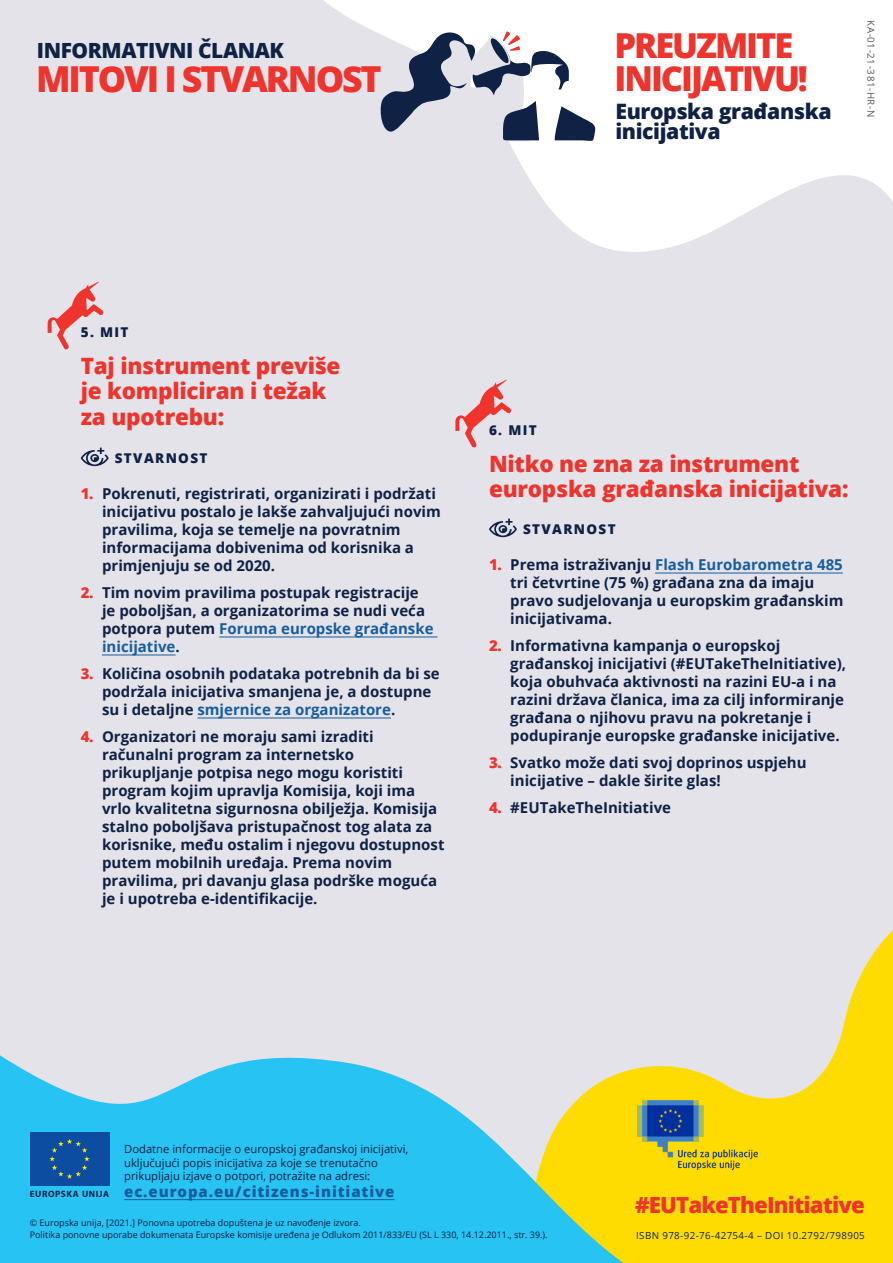
<style>
.page{position:relative;width:893px;height:1263px;background:#e4e3e9}
.page>*{position:absolute;margin:0;border:0;box-sizing:border-box;transform-origin:0 0}
.t1{font:800 35.85px "Open Sans";letter-spacing:-.06em;color:#ee342d}
.t2{font:800 34.35px/32.7px "Open Sans";letter-spacing:-.06em;color:#ee342d}
.t3{font:800 22.5px/25.5px "Open Sans";letter-spacing:-.01em;color:#ee342d}
.t4{font:800 22.2px "Open Sans";letter-spacing:-.04em;color:#ee342d}
.t5{font:800 21.3px/20.1px "Open Sans";letter-spacing:-.02em;color:#0f2245}
.t6{font:800 21px "Open Sans";letter-spacing:-.02em;color:#0f2245}
.t7{font:700 15px/18px "Open Sans";color:#0f2245}
.t8{font:800 15px "Open Sans";letter-spacing:.06em;color:#175d9e}
.t9{font:800 13.5px "Open Sans";letter-spacing:.1em;color:#0f2245}
.t10{font:11.25px/13.5px "Open Sans";color:#0f2245}
.t11{font:9.75px "Open Sans";letter-spacing:.04em;color:#0f2245}
.t12{font:9.75px "Open Sans";letter-spacing:.06em;color:#57585a}
.t13{font:700 9.15px "Myriad Pro";letter-spacing:.06em;color:#0f2245}
.t14{font:9px "Open Sans";color:#0f2245}
.s1{font-weight:800;color:#ee342d}
.s2{color:#175d9e}
</style>
<div class="page">
<svg style="left:657px;top:930px;width:236px;height:333px;fill:#ffdc01"></svg>
<svg style="left:0;top:1055px;width:657px;height:208px;fill:#27c3f3"></svg>
<svg style="left:324px;top:0;width:569px;height:252px;fill:#fff"></svg>
<svg style="left:379px;top:31px;width:216px;height:124px"></svg>
<img style="left:637px;top:1100px;width:120px;height:70px">
<div style="left:30px;top:1132px;width:79px;height:53px;background:#0d4da1"></div>
<svg style="left:49px;top:1139px;width:41px;height:40px"></svg>
<hr style="left:124px;top:1199px;width:271px;height:1px;background:#175d9e">
<hr style="left:219px;top:637px;width:218px;height:1px;background:#175d9e">
<hr style="left:102px;top:655px;width:73px;height:1px;background:#175d9e">
<hr style="left:197px;top:718px;width:194px;height:1px;background:#175d9e">
<svg style="left:81px;top:448px;width:28px;height:18px"></svg>
<svg style="left:48px;top:282px;width:56px;height:68px"></svg>
<svg style="left:455px;top:380px;width:56px;height:68px"></svg>
<hr style="left:655px;top:573px;width:188px;height:1px;background:#175d9e">
<svg style="left:489px;top:519px;width:28px;height:18px"></svg>
<p class="t6" style="left:37px;top:35px;width:249px">INFORMATIVNI ČLANAK</p>
<p class="t1" style="left:36px;top:52px;width:347px">MITOVI I STVARNOST</p>
<p class="t2" style="left:614px;top:28px;width:195px">PREUZMITE<br>INICIJATIVU!</p>
<p class="t5" style="left:615px;top:100px;width:218px">Europska građanska inicijativa</p>
<p class="t12" style="left:878px;top:20px;width:98px;rotate:90deg">KA-01-21-381-HR-N</p>
<p class="t9" style="left:81px;top:322px;width:49px">5. MIT</p>
<p class="t3" style="left:81px;top:352px;width:261px">Taj instrument previše je kompliciran i težak za upotrebu:</p>
<p class="t9" style="left:115px;top:448px;width:94px">STVARNOST</p>
<p class="t7" style="left:102px;top:484px;width:340px;text-indent:-21px"><span class="s1">1.</span> Pokrenuti, registrirati, organizirati i podržati inicijativu postalo je lakše zahvaljujući novim pravilima, koja se temelje na povratnim informacijama dobivenima od korisnika a primjenjuju se od 2020.</p>
<p class="t7" style="left:102px;top:583px;width:333px;text-indent:-21px"><span class="s1">2.</span> Tim novim pravilima postupak registracije je poboljšan, a organizatorima se nudi veća potpora putem <span class="s2">Foruma europske građanske inicijative</span>.</p>
<p class="t7" style="left:102px;top:664px;width:339px;text-indent:-21px"><span class="s1">3.</span> Količina osobnih podataka potrebnih da bi se podržala inicijativa smanjena je, a dostupne su i detaljne <span class="s2">smjernice za organizatore</span>.</p>
<p class="t7" style="left:102px;top:727px;width:344px;text-indent:-21px"><span class="s1">4.</span> Organizatori ne moraju sami izraditi računalni program za internetsko prikupljanje potpisa nego mogu koristiti program kojim upravlja Komisija, koji ima vrlo kvalitetna sigurnosna obilježja. Komisija stalno poboljšava pristupačnost tog alata za korisnike, među ostalim i njegovu dostupnost putem mobilnih uređaja. Prema novim pravilima, pri davanju glasa podrške moguća je i upotreba e-identifikacije.</p>
<p class="t9" style="left:489px;top:420px;width:49px">6. MIT</p>
<p class="t3" style="left:489px;top:450px;width:361px">Nitko ne zna za instrument europska građanska inicijativa:</p>
<p class="t9" style="left:523px;top:519px;width:94px">STVARNOST</p>
<p class="t7" style="left:510px;top:555px;width:335px;text-indent:-21px"><span class="s1">1.</span> Prema istraživanju <span class="s2">Flash Eurobarometra 485 </span>tri četvrtine (75 %) građana zna da imaju pravo sudjelovanja u europskim građanskim inicijativama.</p>
<p class="t7" style="left:510px;top:636px;width:337px;text-indent:-21px"><span class="s1">2.</span> Informativna kampanja o europskoj građanskoj inicijativi (#EUTakeTheInitiative), koja obuhvaća aktivnosti na razini EU-a i na razini država članica, ima za cilj informiranje građana o njihovu pravu na pokretanje i podupiranje europske građanske inicijative.</p>
<p class="t7" style="left:510px;top:753px;width:298px;text-indent:-21px"><span class="s1">3.</span> Svatko može dati svoj doprinos uspjehu inicijative – dakle širite glas!</p>
<p class="t7" style="left:489px;top:798px;width:184px"><span class="s1">4.</span> #EUTakeTheInitiative</p>
<p class="t10" style="left:124px;top:1142px;width:286px">Dodatne informacije o europskoj građanskoj inicijativi, uključujući popis inicijativa za koje se trenutačno prikupljaju izjave o potpori, potražite na adresi:</p>
<p class="t8" style="left:124px;top:1180px;width:272px">ec.europa.eu/citizens-initiative</p>
<p class="t14" style="left:30px;top:1217px;width:333px">© Europska unija, [2021.] Ponovna upotreba dopuštena je uz navođenje izvora.</p>
<p class="t14" style="left:30px;top:1229px;width:519px">Politika ponovne uporabe dokumenata Europske komisije uređena je Odlukom 2011/833/EU (SL L 330, 14.12.2011., str. 39.).</p>
<p class="t13" style="left:30px;top:1189px;width:81px">EUROPSKA UNIJA</p>
<p class="t4" style="left:635px;top:1188px;width:231px">#EUTakeTheInitiative</p>
<p class="t11" style="left:636px;top:1228px;width:230px">ISBN 978-92-76-42754-4 – DOI 10.2792/798905</p>
</div>
